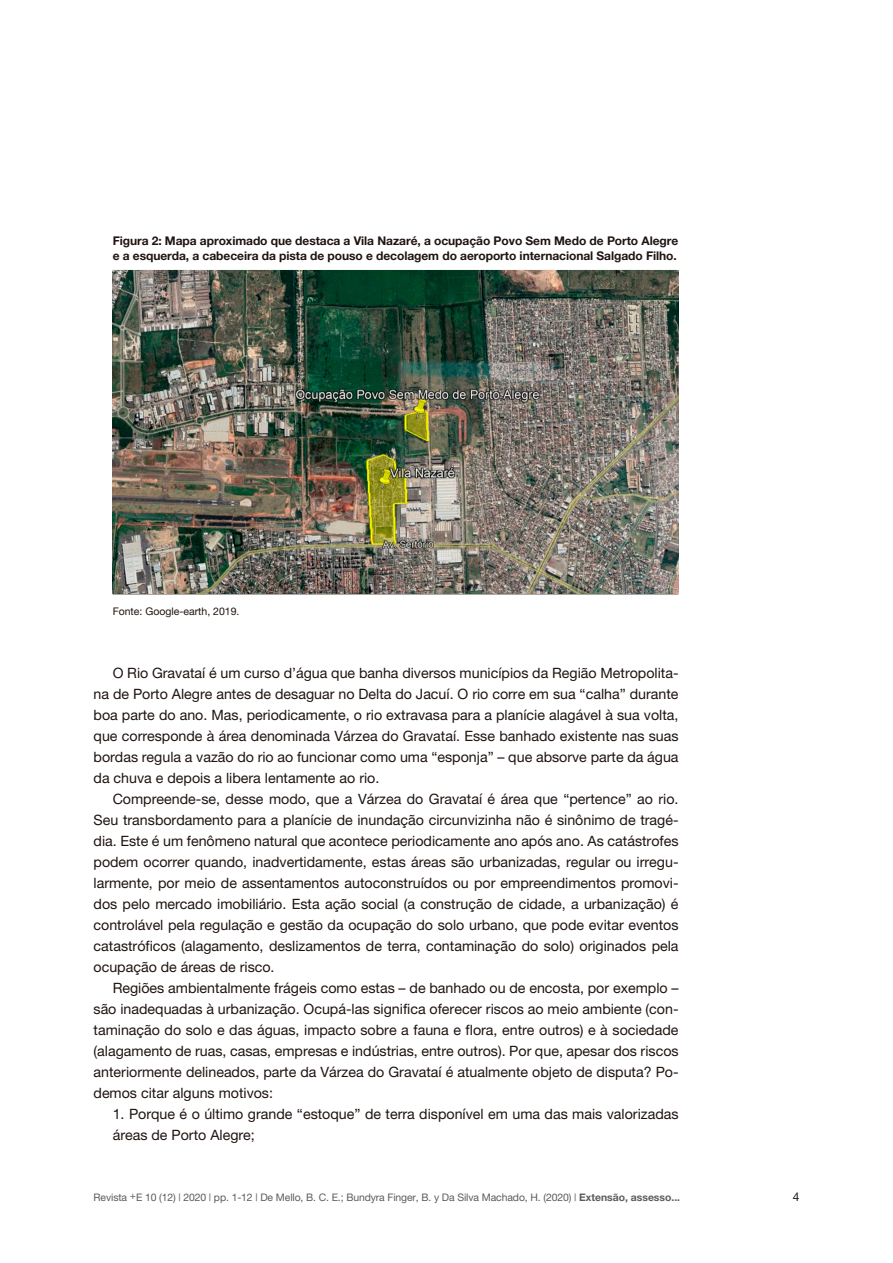
<style>
.page{position:relative;width:893px;height:1263px;background:#fff}
.page>*{position:absolute;margin:0;border:0;box-sizing:border-box;transform-origin:0 0}
.Cuerpo__E_digital{font:14.25px/21px "Helvetica Neue";color:#1f1410;text-align:justify}
.Tabla_-_título{font:700 12px/15px "Helvetica Neue";letter-spacing:-.005em;color:#1f1410}
.t1{font:12px "Helvetica Neue";color:#1f1410}
.Tabla_-_título-2{font:10.5px "Helvetica Neue";color:#1f1410}
.t2{font:10.35px "Helvetica Neue";letter-spacing:-.01em;color:#5c5b5f}
.s1{font-weight:700}
</style>
<div class="page">
<hr style="left:113px;top:270px;width:565px;height:1px;background:#000">
<hr style="left:113px;top:593px;width:565px;height:1px;background:#000">
<img style="left:113px;top:271px;width:565px;height:322px">
<p class="Tabla_-_título" style="left:113px;top:233px;width:567px">Figura 2: Mapa aproximado que destaca a Vila Nazaré, a ocupação Povo Sem Medo de Porto Alegre e a esquerda, a cabeceira da pista de pouso e decolagem do aeroporto internacional Salgado Filho.</p>
<p class="Tabla_-_título-2" style="left:113px;top:605px;width:128px">Fonte: Google-earth, 2019.</p>
<p class="Cuerpo__E_digital" style="left:94px;top:663px;width:587px;text-indent:19px">O Rio Gravataí é um curso d’água que banha diversos municípios da Região Metropolita&shy;na de Porto Alegre antes de desaguar no Delta do Jacuí. O rio corre em sua “calha” durante boa parte do ano. Mas, periodicamente, o rio extravasa para a planície alagável à sua volta, que corresponde à área denominada Várzea do Gravataí. Esse banhado existente nas suas bordas regula a vazão do rio ao funcionar como uma “esponja” – que absorve parte da água da chuva e depois a libera lentamente ao rio.</p>
<p class="Cuerpo__E_digital" style="left:94px;top:789px;width:587px;text-indent:19px">Compreende-se, desse modo, que a Várzea do Gravataí é área que “pertence” ao rio.<br>Seu transbordamento para a planície de inundação circunvizinha não é sinônimo de tragé&shy;dia. Este é um fenômeno natural que acontece periodicamente ano após ano. As catástrofes podem ocorrer quando, inadvertidamente, estas áreas são urbanizadas, regular ou irregu&shy;larmente, por meio de assentamentos autoconstruídos ou por empreendimentos promovi&shy;dos pelo mercado imobiliário. Esta ação social (a construção de cidade, a urbanização) é controlável pela regulação e gestão da ocupação do solo urbano, que pode evitar eventos catastróficos (alagamento, deslizamentos de terra, contaminação do solo) originados pela ocupação de áreas de risco.</p>
<p class="Cuerpo__E_digital" style="left:94px;top:978px;width:587px;text-indent:19px">Regiões ambientalmente frágeis como estas – de banhado ou de encosta, por exemplo – são inadequadas à urbanização. Ocupá-las significa oferecer riscos ao meio ambiente (con&shy;taminação do solo e das águas, impacto sobre a fauna e flora, entre outros) e à sociedade (alagamento de ruas, casas, empresas e indústrias, entre outros). Por que, apesar dos riscos anteriormente delineados, parte da Várzea do Gravataí é atualmente objeto de disputa? Po&shy;demos citar alguns motivos:</p>
<p class="Cuerpo__E_digital" style="left:113px;top:1104px;width:567px">1. Porque é o último grande “estoque” de terra disponível em uma das mais valorizadas áreas de Porto Alegre;</p>
<p class="t2" style="left:94px;top:1191px;width:588px">Revista +E 10 (12) | 2020 | pp. 1-12 | De Mello, B. C. E.; Bundyra Finger, B. y Da Silva Machado, H. (2020) | <span class="s1">Extensão, assesso...</span></p>
<p class="t1" style="left:793px;top:1189px;width:8px">4</p>
</div>
